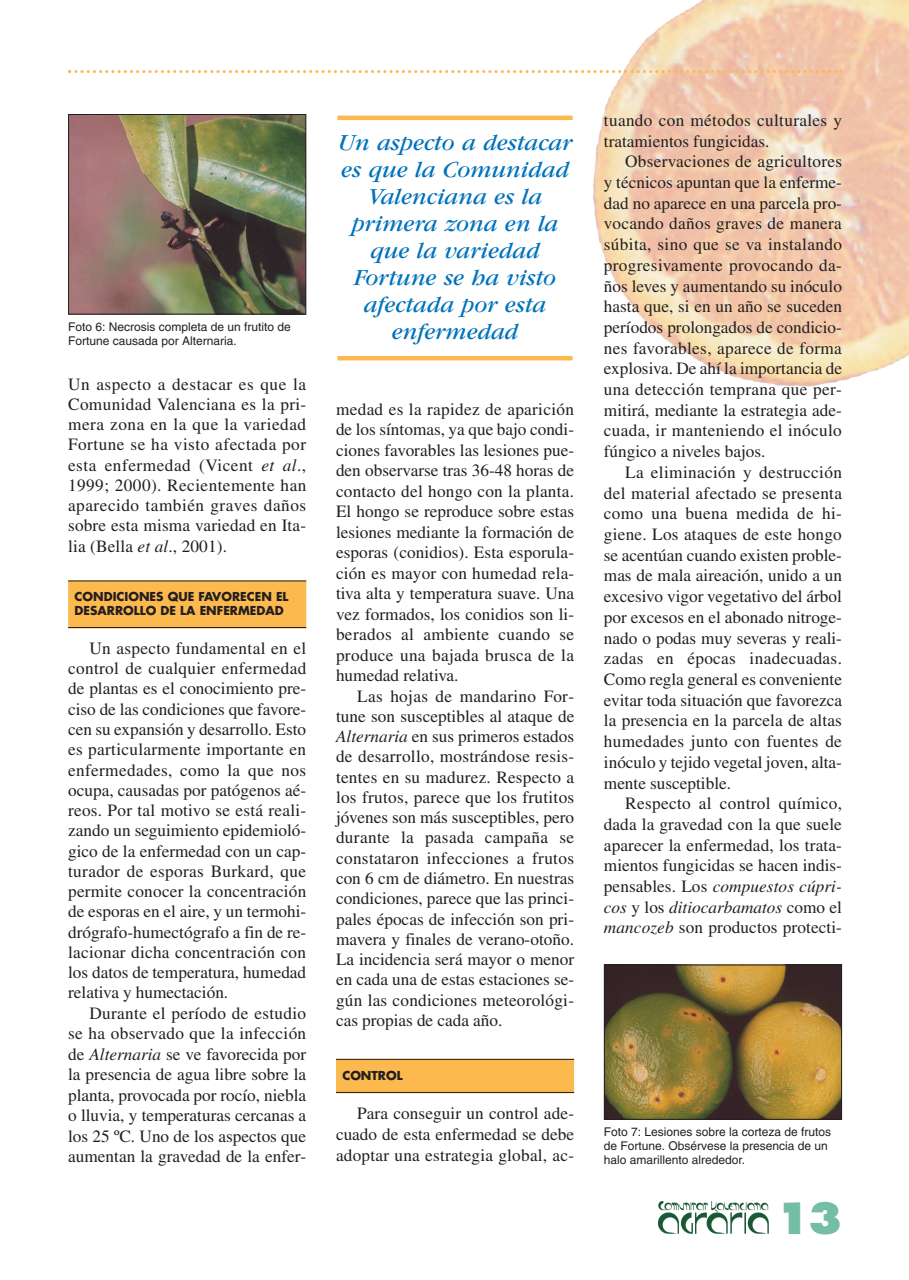
<style>
.page{position:relative;width:909px;height:1280px;background:#fff}
.page>*{position:absolute;margin:0;border:0;box-sizing:border-box;transform-origin:0 0}
.t1{font:800 42px "Futura";color:#74bda7}
.t2{font:italic 24px/27px "Garamond";color:#0072bc;text-align:center}
.t3{font:17.25px/20.2px "Times";color:#231f20;text-align:justify}
.t4{font:17.25px/20.7px "Times";letter-spacing:.02em;color:#231f20}
.t5{font:12px/13.5px "Helvetica";color:#231f20}
.t6{font:700 12px/13.5px "Futura";color:#231f20}
.s1{font-style:italic}
</style>
<div class="page">
<img style="left:571px;top:0;width:338px;height:387px">
<div style="left:68px;top:580px;width:238px;height:48px;background:#fcb94e"></div>
<hr style="left:68px;top:580px;width:238px;height:1px;background:#231f20">
<hr style="left:68px;top:627px;width:238px;height:1px;background:#231f20">
<div style="left:336px;top:1058px;width:238px;height:35px;background:#fcb94e"></div>
<hr style="left:336px;top:1059px;width:238px;height:1px;background:#231f20">
<hr style="left:336px;top:1092px;width:238px;height:1px;background:#231f20">
<svg style="left:68px;top:70px;width:774px;height:3px"></svg>
<img style="left:70px;top:116px;width:234px;height:196px">
<div style="left:68px;top:114px;width:238px;height:200px;border:1px solid #231f20"></div>
<img style="left:606px;top:966px;width:234px;height:151px">
<div style="left:604px;top:964px;width:238px;height:155px;border:1px solid #231f20"></div>
<hr style="left:338px;top:116px;width:235px;height:4px;background:#fcb94e">
<hr style="left:338px;top:356px;width:235px;height:4px;background:#fcb94e">
<img style="left:659px;top:1201px;width:110px;height:32px">
<p class="t5" style="left:68px;top:321px;width:224px">Foto 6: Necrosis completa de un frutito de<br>Fortune causada por Alternaria.</p>
<p class="t3" style="left:68px;top:375px;width:240px">Un aspecto a destacar es que la Comunidad Valenciana es la pri&shy;mera zona en la que la variedad Fortune se ha visto afectada por esta enfermedad (Vicent <span class="s1">et al</span>., 1999; 2000). Recientemente han aparecido también graves daños sobre esta misma variedad en Ita&shy;lia (Bella <span class="s1">et al</span>., 2001).</p>
<p class="t6" style="left:75px;top:591px;width:216px">CONDICIONES QUE FAVORECEN EL<br>DESARROLLO DE LA ENFERMEDAD</p>
<p class="t3" style="left:68px;top:639px;width:240px;text-indent:21px">Un aspecto fundamental en el control de cualquier enfermedad de plantas es el conocimiento pre&shy;ciso de las condiciones que favore&shy;cen su expansión y desarrollo. Esto es particularmente importante en enfermedades, como la que nos ocupa, causadas por patógenos aé&shy;reos. Por tal motivo se está reali&shy;zando un seguimiento epidemioló&shy;gico de la enfermedad con un cap&shy;turador de esporas Burkard, que permite conocer la concentración de esporas en el aire, y un termohi&shy;drógrafo-humectógrafo a fin de re&shy;lacionar dicha concentración con los datos de temperatura, humedad relativa y humectación.</p>
<p class="t3" style="left:68px;top:1004px;width:240px;text-indent:21px">Durante el período de estudio se ha observado que la infección de <span class="s1">Alternaria</span> se ve favorecida por la presencia de agua libre sobre la planta, provocada por rocío, niebla o lluvia, y temperaturas cercanas a los 25 ºC. Uno de los aspectos que aumentan la gravedad de la enfer-</p>
<h2 class="t2" style="left:338px;top:131px;width:236px">Un aspecto a destacar es que la Comunidad<br>Valenciana es la primera zona en la que la variedad<br>Fortune se ha visto afectada por esta enfermedad</h2>
<p class="t3" style="left:336px;top:400px;width:240px">medad es la rapidez de aparición de los síntomas, ya que bajo condi&shy;ciones favorables las lesiones pue&shy;den observarse tras 36-48 horas de contacto del hongo con la planta.<br>El hongo se reproduce sobre estas lesiones mediante la formación de esporas (conidios). Esta esporula&shy;ción es mayor con humedad rela&shy;tiva alta y temperatura suave. Una vez formados, los conidios son li&shy;berados al ambiente cuando se produce una bajada brusca de la humedad relativa.</p>
<p class="t3" style="left:336px;top:687px;width:240px;text-indent:21px">Las hojas de mandarino For&shy;tune son susceptibles al ataque de <span class="s1">Alternaria</span> en sus primeros estados de desarrollo, mostrándose resis&shy;tentes en su madurez. Respecto a los frutos, parece que los frutitos jóvenes son más susceptibles, pero durante la pasada campaña se constataron infecciones a frutos con 6 cm de diámetro. En nuestras condiciones, parece que las princi&shy;pales épocas de infección son pri&shy;mavera y finales de verano-otoño.<br>La incidencia será mayor o menor en cada una de estas estaciones se&shy;gún las condiciones meteorológi&shy;cas propias de cada año.</p>
<p class="t6" style="left:342px;top:1069px;width:62px">CONTROL</p>
<p class="t3" style="left:336px;top:1104px;width:240px;line-height:20.7px;text-indent:21px">Para conseguir un control ade&shy;cuado de esta enfermedad se debe adoptar una estrategia global, ac-</p>
<p class="t4" style="left:604px;top:111px;width:240px">tuando con métodos culturales y tratamientos fungicidas.</p>
<p class="t3" style="left:604px;top:153px;width:240px;line-height:20.7px;text-indent:21px">Observaciones de agricultores y técnicos apuntan que la enferme&shy;dad no aparece en una parcela pro&shy;vocando daños graves de manera súbita, sino que se va instalando progresivamente provocando da&shy;ños leves y aumentando su inóculo hasta que, si en un año se suceden períodos prolongados de condicio&shy;nes favorables, aparece de forma explosiva. De ahí la importancia de una detección temprana que per&shy;mitirá, mediante la estrategia ade&shy;cuada, ir manteniendo el inóculo fúngico a niveles bajos.</p>
<p class="t3" style="left:604px;top:463px;width:240px;line-height:20.7px;text-indent:21px">La eliminación y destrucción del material afectado se presenta como una buena medida de hi&shy;giene. Los ataques de este hongo se acentúan cuando existen proble&shy;mas de mala aireación, unido a un excesivo vigor vegetativo del árbol por excesos en el abonado nitroge&shy;nado o podas muy severas y reali&shy;zadas en épocas inadecuadas.<br>Como regla general es conveniente evitar toda situación que favorezca la presencia en la parcela de altas humedades junto con fuentes de inóculo y tejido vegetal joven, alta&shy;mente susceptible.</p>
<p class="t3" style="left:604px;top:794px;width:240px;line-height:20.7px;text-indent:21px">Respecto al control químico, dada la gravedad con la que suele aparecer la enfermedad, los trata&shy;mientos fungicidas se hacen indis&shy;pensables. Los <span class="s1">compuestos cúpri&shy;cos</span> y los <span class="s1">ditiocarbamatos</span> como el <span class="s1">mancozeb</span> son productos protecti-</p>
<p class="t5" style="left:604px;top:1126px;width:229px">Foto 7: Lesiones sobre la corteza de frutos de Fortune. Obsérvese la presencia de un halo amarillento alrededor.</p>
<h1 class="t1" style="left:776px;top:1199px;width:68px">13</h1>
</div>
